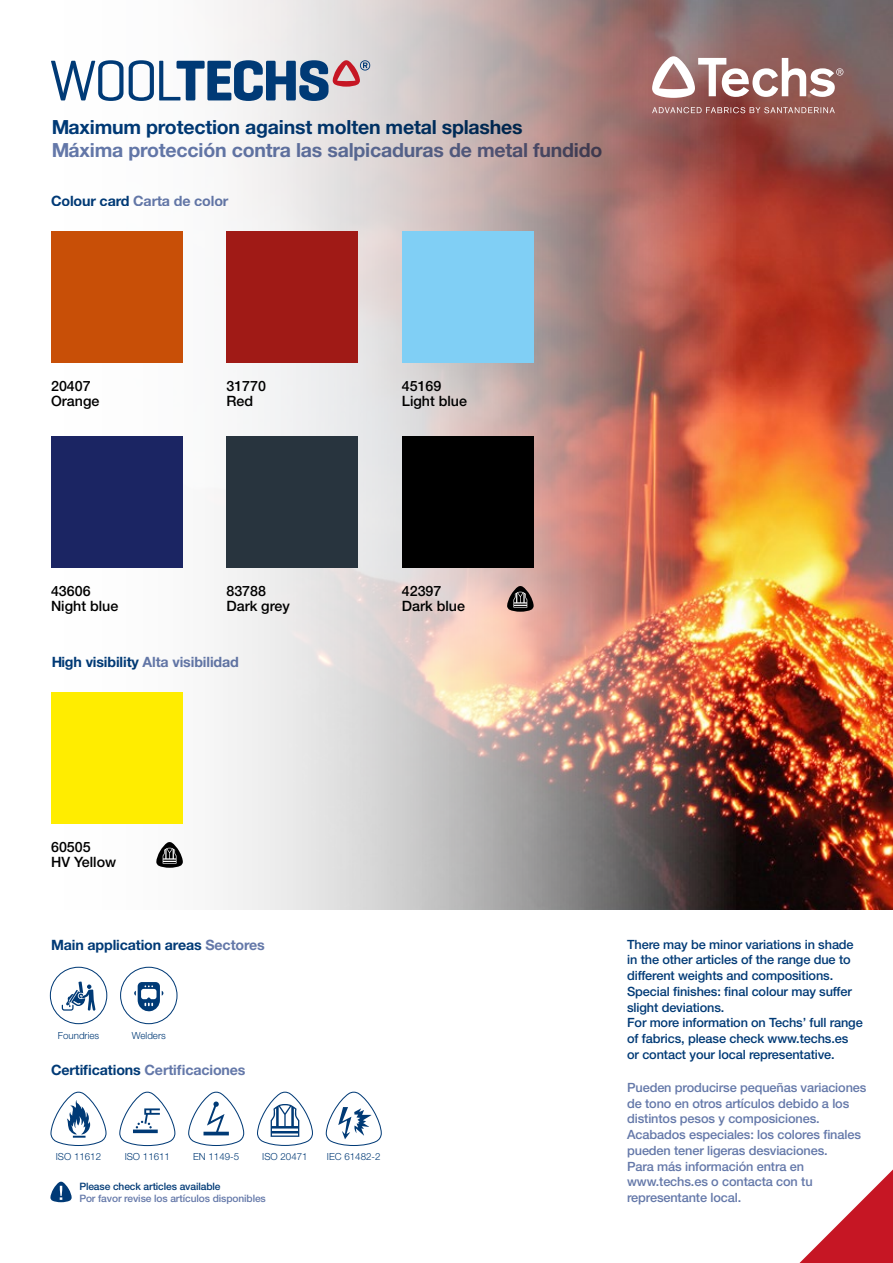
<style>
.page{position:relative;width:893px;height:1263px;background:#fff}
.page>*{position:absolute;margin:0;border:0;box-sizing:border-box;transform-origin:0 0}
.t1{font:700 19.5px "Helvetica Neue LT Std";letter-spacing:-.01em;color:#6478a9}
.t2{font:700 19.5px "Helvetica Neue LT Std";letter-spacing:-.01em;color:#003a76}
.t3{font:500 14.25px/15px "Helvetica Neue LT Std";color:#000}
.t4{font:700 14.25px "Helvetica Neue LT Std";letter-spacing:-.01em;color:#6478a9}
.t5{font:700 14.25px "Helvetica Neue LT Std";letter-spacing:-.01em;color:#003a76}
.t6{font:500 12.75px/15.8px "Helvetica Neue LT Std";letter-spacing:-.01em;color:#003a76}
.t7{font:500 12.75px/15.8px "Helvetica Neue LT Std";letter-spacing:-.01em;color:#6478a9}
.t8{font:500 10.2px "Helvetica Neue LT Std";letter-spacing:-.01em;color:#6478a9}
.t9{font:500 10.2px "Helvetica Neue LT Std";letter-spacing:-.01em;color:#003a76}
.t10{font:300 9.75px "Helvetica Neue LT Std";color:#003a76}
.s1{color:#003a76}
.s2{color:#6478a9}
</style>
<div class="page">
<img style="left:736px;top:0;width:157px;height:910px">
<img style="left:223px;top:0;width:513px;height:910px">
<svg style="left:51px;top:60px;width:319px;height:41px"></svg>
<svg style="left:652px;top:56px;width:191px;height:57px"></svg>
<div style="left:51px;top:231px;width:132px;height:132px;background:#c84f07"></div>
<div style="left:51px;top:436px;width:132px;height:132px;background:#1b2563"></div>
<div style="left:402px;top:231px;width:132px;height:132px;background:#80cff5"></div>
<div style="left:226px;top:436px;width:132px;height:132px;background:#28343e"></div>
<div style="left:50px;top:967px;width:57px;height:57px;border:1px solid #003a76;border-radius:50%"></div>
<svg style="left:62px;top:981px;width:34px;height:30px"></svg>
<div style="left:120px;top:967px;width:58px;height:57px;border:1px solid #003a76;border-radius:50%"></div>
<svg style="left:134px;top:982px;width:29px;height:30px"></svg>
<div style="left:51px;top:692px;width:132px;height:132px;background:#ffed00"></div>
<svg style="left:156px;top:842px;width:27px;height:26px"></svg>
<div style="left:226px;top:231px;width:132px;height:132px;background:#a01a16"></div>
<div style="left:402px;top:436px;width:132px;height:132px;background:#000"></div>
<svg style="left:507px;top:586px;width:27px;height:26px"></svg>
<svg style="left:799px;top:1169px;width:94px;height:94px"></svg>
<svg style="left:257px;top:1091px;width:56px;height:55px"></svg>
<svg style="left:119px;top:1091px;width:57px;height:55px"></svg>
<svg style="left:188px;top:1091px;width:57px;height:55px"></svg>
<svg style="left:50px;top:1091px;width:57px;height:55px"></svg>
<svg style="left:325px;top:1091px;width:57px;height:55px"></svg>
<svg style="left:50px;top:1182px;width:22px;height:20px"></svg>
<h1 class="t2" style="left:51px;top:115px;width:473px">Maximum protection against molten metal splashes</h1>
<h1 class="t1" style="left:51px;top:138px;width:553px">Máxima protección contra las salpicaduras de metal fundido</h1>
<p class="t4" style="left:51px;top:192px;width:179px"><span class="s1">Colour card</span> Carta de color</p>
<p class="t3" style="left:51px;top:378px;width:50px">20407<br>Orange</p>
<p class="t3" style="left:226px;top:378px;width:41px">31770<br>Red</p>
<p class="t3" style="left:402px;top:378px;width:67px">45169<br>Light blue</p>
<p class="t3" style="left:51px;top:583px;width:69px">43606<br>Night blue</p>
<p class="t3" style="left:226px;top:583px;width:65px">83788<br>Dark grey</p>
<p class="t4" style="left:51px;top:653px;width:189px"><span class="s1">High visibility</span> Alta visibilidad</p>
<p class="t3" style="left:402px;top:583px;width:65px">42397<br>Dark blue</p>
<p class="t3" style="left:51px;top:839px;width:67px">60505<br>HV Yellow</p>
<p class="t5" style="left:51px;top:936px;width:215px">Main application areas <span class="s2">Sectores</span></p>
<p class="t10" style="left:58px;top:1029px;width:43px">Foundries</p>
<p class="t10" style="left:132px;top:1029px;width:35px">Welders</p>
<p class="t4" style="left:51px;top:1061px;width:196px"><span class="s1">Certifications</span> Certificaciones</p>
<p class="t10" style="left:56px;top:1151px;width:47px">ISO 11612</p>
<p class="t10" style="left:125px;top:1151px;width:47px">ISO 11611</p>
<p class="t10" style="left:193px;top:1151px;width:48px">EN 1149-5</p>
<p class="t10" style="left:262px;top:1151px;width:47px">ISO 20471</p>
<p class="t10" style="left:327px;top:1151px;width:55px">IEC 61482-2</p>
<p class="t9" style="left:79px;top:1180px;width:143px">Please check articles available</p>
<p class="t8" style="left:79px;top:1192px;width:188px">Por favor revise los artículos disponibles</p>
<p class="t6" style="left:627px;top:936px;width:237px">There may be minor variations in shade in the other articles of the range due to different weights and compositions.<br>Special finishes: final colour may suffer slight deviations.<br>For more information on Techs’ full range of fabrics, please check www.techs.es or contact your local representative.</p>
<p class="t7" style="left:627px;top:1079px;width:241px">Pueden producirse pequeñas variaciones de tono en otros artículos debido a los distintos pesos y composiciones.<br>Acabados especiales: los colores finales pueden tener ligeras desviaciones.<br>Para más información entra en www.techs.es o contacta con tu representante local.</p>
</div>
